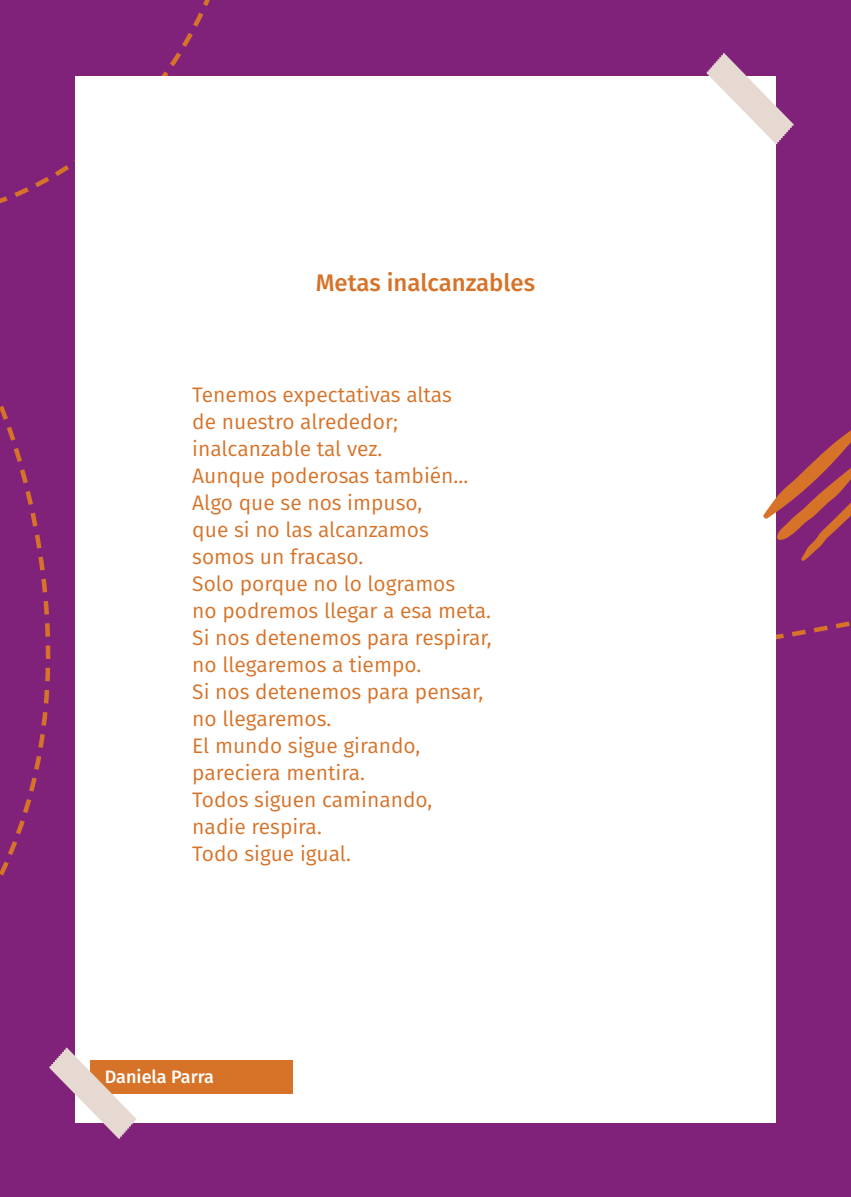
<style>
.page{position:relative;width:851px;height:1197px;background:#fff}
.page>*{position:absolute;margin:0;border:0;box-sizing:border-box;transform-origin:0 0}
.t1{font:500 24px "Fira Sans";color:#d67329}
.t2{font:21px/27px "Fira Sans";color:#d67329}
.t3{font:500 18px "Fira Sans";color:#fff}
</style>
<div class="page">
<div style="left:0;top:0;width:850px;height:1197px;background:#81227a"></div>
<svg style="left:0;top:0;width:210px;height:204px"></svg>
<svg style="left:0;top:406px;width:51px;height:470px"></svg>
<div style="left:75px;top:76px;width:701px;height:1047px;background:#fff"></div>
<div style="left:90px;top:1060px;width:202px;height:33px;background:#d67329"></div>
<svg style="left:50px;top:1048px;width:86px;height:91px"></svg>
<svg style="left:763px;top:431px;width:87px;height:209px"></svg>
<svg style="left:706px;top:53px;width:87px;height:91px"></svg>
<p class="t1" style="left:316px;top:263px;width:221px">Metas inalcanzables</p>
<p class="t2" style="left:192px;top:381px;width:301px">Tenemos expectativas altas<br>de nuestro alrededor; inalcanzable tal vez.<br>Aunque poderosas también...<br>Algo que se nos impuso,<br>que si no las alcanzamos somos un fracaso.<br>Solo porque no lo logramos<br>no podremos llegar a esa meta.<br>Si nos detenemos para respirar, no llegaremos a tiempo.<br>Si nos detenemos para pensar, no llegaremos.<br>El mundo sigue girando, pareciera mentira.<br>Todos siguen caminando,<br>nadie respira.<br>Todo sigue igual.</p>
<p class="t3" style="left:105px;top:1062px;width:111px">Daniela Parra</p>
</div>
